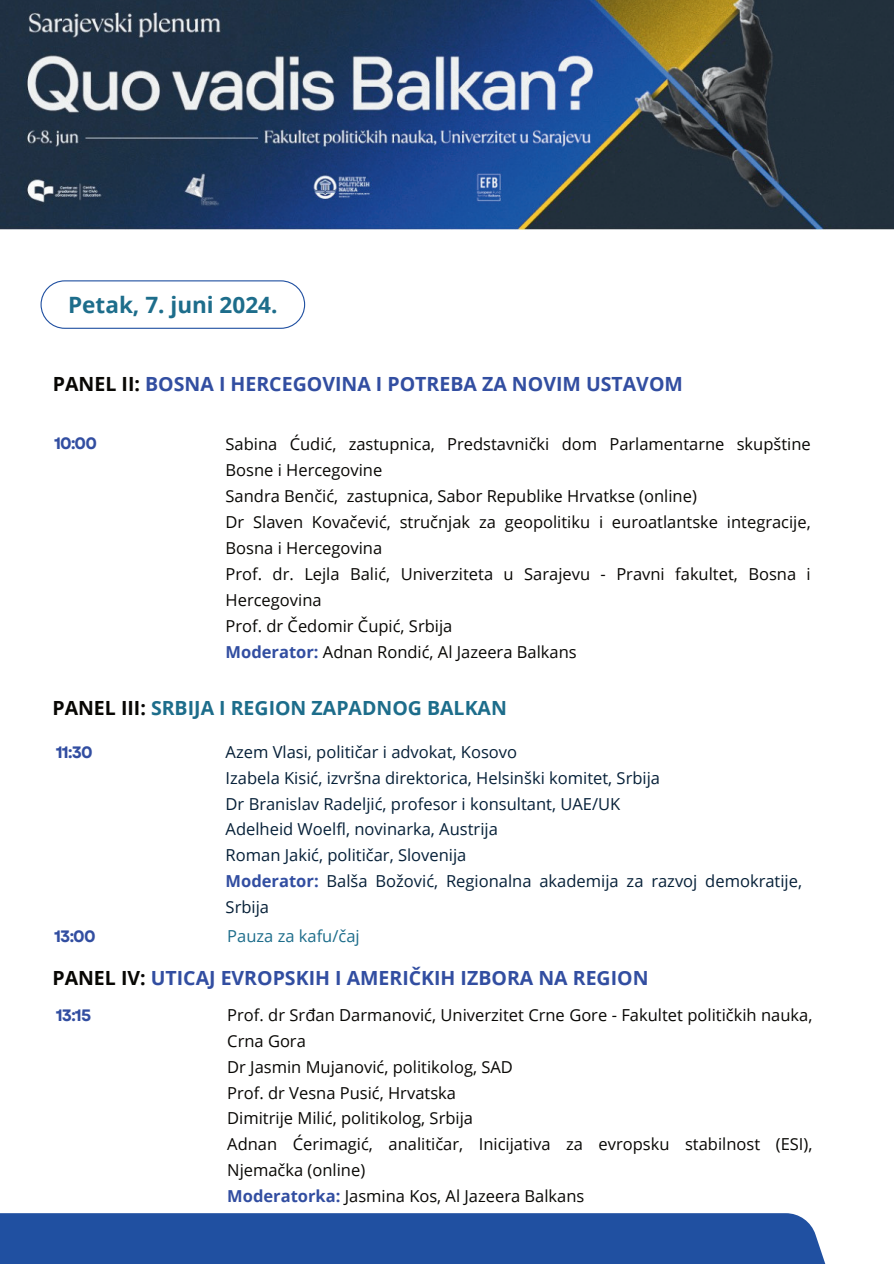
<style>
.page{position:relative;width:894px;height:1264px;background:#fff}
.page>*{position:absolute;margin:0;border:0;box-sizing:border-box;transform-origin:0 0}
.t1{font:700 22.5px "Open Sans";color:#1d6d8b}
.t2{font:700 19.5px "Open Sans";color:#324ea1}
.t3{font:700 19.5px "Open Sans";color:#1d6d8b}
.t4{font:16.5px/26px "Open Sans";color:#080704}
.t5{font:16.5px/25.8px "Open Sans";color:#062038}
.t6{font:700 16.5px "Garet";letter-spacing:-.05em;color:#324ea1}
.t7{font:16.5px "Open Sans";color:#1d6d8b}
.s1{color:#080704}
.s2{font-weight:700;color:#324ea1}
</style>
<div class="page">
<div style="left:0;top:1213px;width:835px;height:50px;background:#2050a1"></div>
<img style="left:0;top:0;width:893px;height:230px">
<svg style="left:40px;top:280px;width:265px;height:49px"></svg>
<h1 class="t1" style="left:68px;top:289px;width:211px">Petak, 7. juni 2024.</h1>
<p class="t2" style="left:53px;top:370px;width:631px"><span class="s1">PANEL II:</span> BOSNA I HERCEGOVINA I POTREBA ZA NOVIM USTAVOM</p>
<p class="t4" style="left:225px;top:430px;width:586px">Sabina Ćudić, zastupnica, Predstavnički dom Parlamentarne skupštine Bosne i Hercegovine<br>Sandra Benčić, zastupnica, Sabor Republike Hrvatkse (online)<br>Dr Slaven Kovačević, stručnjak za geopolitiku i euroatlantske integracije, Bosna i Hercegovina<br>Prof. dr. Lejla Balić, Univerziteta u Sarajevu - Pravni fakultet, Bosna i Hercegovina<br>Prof. dr Čedomir Čupić, Srbija<br><span class="s2">Moderator:</span> Adnan Rondić, Al Jazeera Balkans</p>
<p class="t3" style="left:52px;top:694px;width:456px"><span class="s1">PANEL III:</span> SRBIJA I REGION ZAPADNOG BALKAN</p>
<p class="t6" style="left:56px;top:742px;width:39px">11:30</p>
<p class="t6" style="left:54px;top:433px;width:44px">10:00</p>
<p class="t5" style="left:225px;top:738px;width:578px">Azem Vlasi, političar i advokat, Kosovo<br>Izabela Kisić, izvršna direktorica, Helsinški komitet, Srbija<br>Dr Branislav Radeljić, profesor i konsultant, UAE/UK<br>Adelheid Woelfl, novinarka, Austrija<br>Roman Jakić, političar, Slovenija<br><span class="s2">Moderator:</span> Balša Božović, Regionalna akademija za razvoj demokratije, Srbija</p>
<p class="t7" style="left:227px;top:924px;width:134px">Pauza za kafu/čaj</p>
<p class="t6" style="left:54px;top:926px;width:43px">13:00</p>
<p class="t2" style="left:52px;top:964px;width:597px"><span class="s1">PANEL IV:</span> UTICAJ EVROPSKIH I AMERIČKIH IZBORA NA REGION</p>
<p class="t6" style="left:56px;top:1005px;width:37px">13:15</p>
<p class="t4" style="left:227px;top:1001px;width:586px">Prof. dr Srđan Darmanović, Univerzitet Crne Gore - Fakultet političkih nauka, Crna Gora<br>Dr Jasmin Mujanović, politikolog, SAD<br>Prof. dr Vesna Pusić, Hrvatska<br>Dimitrije Milić, politikolog, Srbija<br>Adnan Ćerimagić, analitičar, Inicijativa za evropsku stabilnost (ESI), Njemačka (online)<br><span class="s2">Moderatorka:</span> Jasmina Kos, Al Jazeera Balkans</p>
</div>
